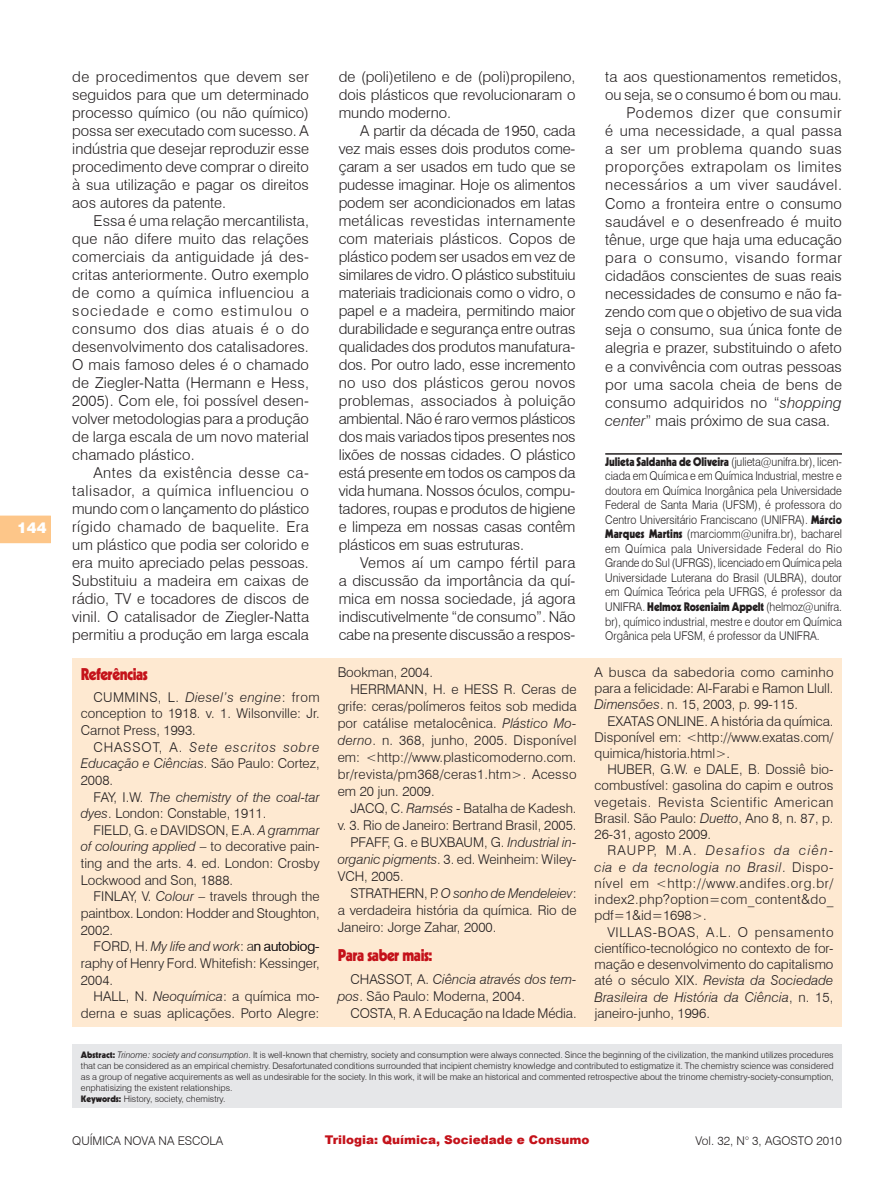
<style>
.page{position:relative;width:893px;height:1191px;background:#fff}
.page>*{position:absolute;margin:0;border:0;box-sizing:border-box;transform-origin:0 0}
.Seção{font:900 16.5px "Kabel";letter-spacing:-.03em;color:#c4121a;scale:.9 1}
.t1{font:300 15px/18px "Swiss 721 BT";color:#231f20;text-align:justify}
.t2{font:900 15px "Swiss 721 BT";color:#fff}
.Bibliografia{font:300 13.5px/16.2px "Swiss 721 BT";color:#231f20;text-align:justify}
.Bibliografia-2{font:italic 300 13.5px/16.6px "Swiss 721 BT";letter-spacing:.03em;color:#231f20;text-align:justify}
.Credito_Autor{font:300 12px/14.5px "Swiss 721 BT";color:#231f20;text-align:justify;scale:.9 1}
.Credito_Autor-2{font:300 12px "Swiss 721 BT";color:#231f20}
.t3{font:900 12px "Arial";color:#c4121a}
.Abstract{font:300 9px/10.8px "Swiss 721 BT";color:#231f20;text-align:justify}
.s1{font-style:italic}
.s2{font-family:"Kabel";font-weight:900}
.s3{font-style:normal}
</style>
<div class="page">
<svg style="left:0;top:515px;width:51px;height:28px"></svg>
<hr style="left:605px;top:453px;width:237px;height:1px;background:#231f20">
<div style="left:72px;top:658px;width:770px;height:368px;background:#fee9d1"></div>
<div style="left:72px;top:1044px;width:770px;height:64px;background:#e6e7e9"></div>
<p class="t2" style="left:17px;top:518px;width:31px">144</p>
<p class="t1" style="left:72px;top:67px;width:238px">de procedimentos que devem ser seguidos para que um determinado processo químico (ou não químico) possa ser executado com sucesso. A indústria que desejar reproduzir esse procedimento deve comprar o direito à sua utilização e pagar os direitos aos autores da patente.</p>
<p class="t1" style="left:72px;top:211px;width:238px;text-indent:21px">Essa é uma relação mercantilista, que não difere muito das relações comerciais da antiguidade já des&shy;critas anteriormente. Outro exemplo de como a química influenciou a sociedade e como estimulou o consumo dos dias atuais é o do desenvolvimento dos catalisadores.<br>O mais famoso deles é o chamado de Ziegler-Natta (Hermann e Hess, 2005). Com ele, foi possível desen&shy;volver metodologias para a produção de larga escala de um novo material chamado plástico.</p>
<p class="t1" style="left:72px;top:463px;width:238px;text-indent:21px">Antes da existência desse ca&shy;talisador, a química influenciou o mundo com o lançamento do plástico rígido chamado de baquelite. Era um plástico que podia ser colorido e era muito apreciado pelas pessoas.<br>Substituiu a madeira em caixas de rádio, TV e tocadores de discos de vinil. O catalisador de Ziegler-Natta permitiu a produção em larga escala</p>
<p class="t1" style="left:339px;top:67px;width:238px">de (poli)etileno e de (poli)propileno, dois plásticos que revolucionaram o mundo moderno.</p>
<p class="t1" style="left:339px;top:121px;width:238px;text-indent:21px">A partir da década de 1950, cada vez mais esses dois produtos come&shy;çaram a ser usados em tudo que se pudesse imaginar. Hoje os alimentos podem ser acondicionados em latas metálicas revestidas internamente com materiais plásticos. Copos de plástico podem ser usados em vez de similares de vidro. O plástico substituiu materiais tradicionais como o vidro, o papel e a madeira, permitindo maior durabilidade e segurança entre outras qualidades dos produtos manufatura&shy;dos. Por outro lado, esse incremento no uso dos plásticos gerou novos problemas, associados à poluição ambiental. Não é raro vermos plásticos dos mais variados tipos presentes nos lixões de nossas cidades. O plástico está presente em todos os campos da vida humana. Nossos óculos, compu&shy;tadores, roupas e produtos de higiene e limpeza em nossas casas contêm plásticos em suas estruturas.</p>
<p class="t1" style="left:339px;top:553px;width:238px;text-indent:21px">Vemos aí um campo fértil para a discussão da importância da quí&shy;mica em nossa sociedade, já agora indiscutivelmente “de consumo”. Não cabe na presente discussão a respos-</p>
<p class="t1" style="left:605px;top:67px;width:238px">ta aos questionamentos remetidos, ou seja, se o consumo é bom ou mau.</p>
<p class="t1" style="left:605px;top:103px;width:238px;text-indent:21px">Podemos dizer que consumir é uma necessidade, a qual passa a ser um problema quando suas proporções extrapolam os limites necessários a um viver saudável.<br>Como a fronteira entre o consumo saudável e o desenfreado é muito tênue, urge que haja uma educação para o consumo, visando formar cidadãos conscientes de suas reais necessidades de consumo e não fa&shy;zendo com que o objetivo de sua vida seja o consumo, sua única fonte de alegria e prazer, substituindo o afeto e a convivência com outras pessoas por uma sacola cheia de bens de consumo adquiridos no “<span class="s1">shopping center</span>” mais próximo de sua casa.</p>
<p class="Credito_Autor" style="left:605px;top:454px;width:265px"><span class="s2">Julieta Saldanha de Oliveira</span> (julieta@unifra.br), licen&shy;ciada em Química e em Química Industrial, mestre e doutora em Química Inorgânica pela Universidade Federal de Santa Maria (UFSM), é professora do Centro Universitário Franciscano (UNIFRA). <span class="s2">Márcio Marques Martins</span> (marciomm@unifra.br), bacharel em Química pala Universidade Federal do Rio Grande do Sul (UFRGS), licenciado em Química pela Universidade Luterana do Brasil (ULBRA), doutor em Química Teórica pela UFRGS, é professor da UNIFRA. <span class="s2">Helmoz Roseniaim Appelt</span> (helmoz@unifra. br), químico industrial, mestre e doutor em Química Orgânica pela UFSM, é professor da UNIFRA.</p>
<p class="Bibliografia" style="left:595px;top:664px;width:240px">A busca da sabedoria como caminho para a felicidade: Al-Farabi e Ramon Llull.<br><span class="s1">Dimensões</span>. n. 15, 2003, p. 99-115.</p>
<p class="Bibliografia" style="left:595px;top:712px;width:240px;text-indent:13px">EXATAS ONLINE. A história da química.<br>Disponível em: &lt;http://www.exatas.com/ quimica/historia.html&gt;.</p>
<p class="Bibliografia" style="left:595px;top:761px;width:240px;text-indent:13px">HUBER, G.W. e DALE, B. Dossiê bio&shy;combustível: gasolina do capim e outros vegetais. Revista Scientific American Brasil. São Paulo: <span class="s1">Duetto</span>, Ano 8, n. 87, p.<br>26-31, agosto 2009.</p>
<p class="Bibliografia" style="left:595px;top:842px;width:240px;text-indent:13px">RAUPP, M.A. <span class="s1">Desafios da ciên&shy;cia e da tecnologia no Brasil</span>. Dispo&shy;nível em &lt;http://www.andifes.org.br/ index2.php?option=com_content&amp;do_ pdf=1&amp;id=1698&gt;.</p>
<p class="Bibliografia" style="left:595px;top:923px;width:240px;text-indent:13px">VILLAS-BOAS, A.L. O pensamento científico-tecnológico no contexto de for&shy;mação e desenvolvimento do capitalismo até o século XIX. <span class="s1">Revista da Sociedade Brasileira de História da Ciência</span>, n. 15, janeiro-junho, 1996.</p>
<p class="Abstract" style="left:81px;top:1049px;width:754px"><span class="s2">Abstract:</span> <span class="s1">Trinome: society and consumption</span>. It is well-known that chemistry, society and consumption were always connected. Since the beginning of the civilization, the mankind utilizes procedures that can be considered as an empirical chemistry. Desafortunated conditions surrounded that incipient chemistry knowledge and contributed to estigmatize it. The chemistry science was considered as a group of negative acquirements as well as undesirable for the society. In this work, it will be make an historical and commented retrospective about the trinome chemistry-society-consumption, enphatisizing the existent relationships.</p>
<p class="Abstract" style="left:81px;top:1093px;width:146px"><span class="s2">Keywords:</span> History, society, chemistry.</p>
<p class="Bibliografia" style="left:338px;top:664px;width:97px">Bookman, 2004.</p>
<p class="Bibliografia" style="left:338px;top:680px;width:240px;line-height:17px;text-indent:13px">HERRMANN, H. e HESS R. Ceras de grife: ceras/polímeros feitos sob medida por catálise metalocênica. <span class="s1">Plástico Mo&shy;derno</span>. n. 368, junho, 2005. Disponível em: &lt;http://www.plasticomoderno.com. br/revista/pm368/ceras1.htm&gt;. Acesso em 20 jun. 2009.</p>
<p class="Bibliografia" style="left:338px;top:799px;width:240px;line-height:17px;text-align:right">JACQ, C. <span class="s1">Ramsés</span> - Batalha de Kadesh.<br>v. 3. Rio de Janeiro: Bertrand Brasil, 2005.</p>
<p class="Bibliografia" style="left:338px;top:833px;width:240px;line-height:17px;text-indent:13px">PFAFF, G. e BUXBAUM, G. <span class="s1">Industrial in&shy;organic pigments</span>. 3. ed. Weinheim: Wiley-VCH, 2005.</p>
<p class="Bibliografia" style="left:338px;top:884px;width:240px;line-height:17px;text-indent:13px">STRATHERN, P. <span class="s1">O sonho de Mendeleiev</span>: a verdadeira história da química. Rio de Janeiro: Jorge Zahar, 2000.</p>
<p class="Seção" style="left:338px;top:945px;width:107px">Para saber mais:</p>
<p class="Bibliografia" style="left:338px;top:970px;width:240px;line-height:17px;text-indent:13px">CHASSOT, A. <span class="s1">Ciência através dos tem&shy;pos</span>. São Paulo: Moderna, 2004.</p>
<p class="Bibliografia" style="left:350px;top:1004px;width:228px">COSTA, R. A Educação na Idade Média.</p>
<p class="Seção" style="left:81px;top:663px;width:76px">Referências</p>
<p class="Bibliografia" style="left:81px;top:688px;width:240px;line-height:16.6px;text-indent:13px">CUMMINS, L. <span class="s1">Diesel’s engine</span>: from conception to 1918. v. 1. Wilsonville: Jr.<br>Carnot Press, 1993.</p>
<p class="Bibliografia-2" style="left:81px;top:738px;width:240px;text-indent:13px"><span class="s3">CHASSOT, A.</span> Sete escritos sobre Educação e Ciências<span class="s3">. São Paulo: Cortez, 2008.</span></p>
<p class="Bibliografia" style="left:81px;top:788px;width:240px;line-height:16.6px;text-indent:13px">FAY, I.W. <span class="s1">The chemistry of the coal-tar dyes</span>. London: Constable, 1911.</p>
<p class="Bibliografia" style="left:81px;top:821px;width:240px;line-height:16.6px;text-indent:13px">FIELD, G. e DAVIDSON, E.A. <span class="s1">A grammar of colouring applied</span> – to decorative pain&shy;ting and the arts. 4. ed. London: Crosby Lockwood and Son, 1888.</p>
<p class="Bibliografia" style="left:81px;top:888px;width:240px;line-height:16.6px;text-indent:13px">FINLAY, V. <span class="s1">Colour</span> – travels through the paintbox. London: Hodder and Stoughton, 2002.</p>
<p class="Bibliografia" style="left:81px;top:938px;width:240px;line-height:16.6px;text-indent:13px">FORD, H. <span class="s1">My life and work</span>: an autobiog&shy;raphy of Henry Ford. Whitefish: Kessinger, 2004.</p>
<p class="Bibliografia" style="left:81px;top:988px;width:240px;line-height:16.6px;text-align:right">HALL, N. <span class="s1">Neoquímica</span>: a química mo&shy;derna e suas aplicações. Porto Alegre:</p>
<p class="Credito_Autor-2" style="left:72px;top:1133px;width:152px">QUÍMICA NOVA NA ESCOLA</p>
<p class="t3" style="left:325px;top:1131px;width:266px">Trilogia: Química, Sociedade e Consumo</p>
<p class="Credito_Autor-2" style="left:696px;top:1133px;width:148px">Vol. 32, N° 3, AGOSTO 2010</p>
</div>
